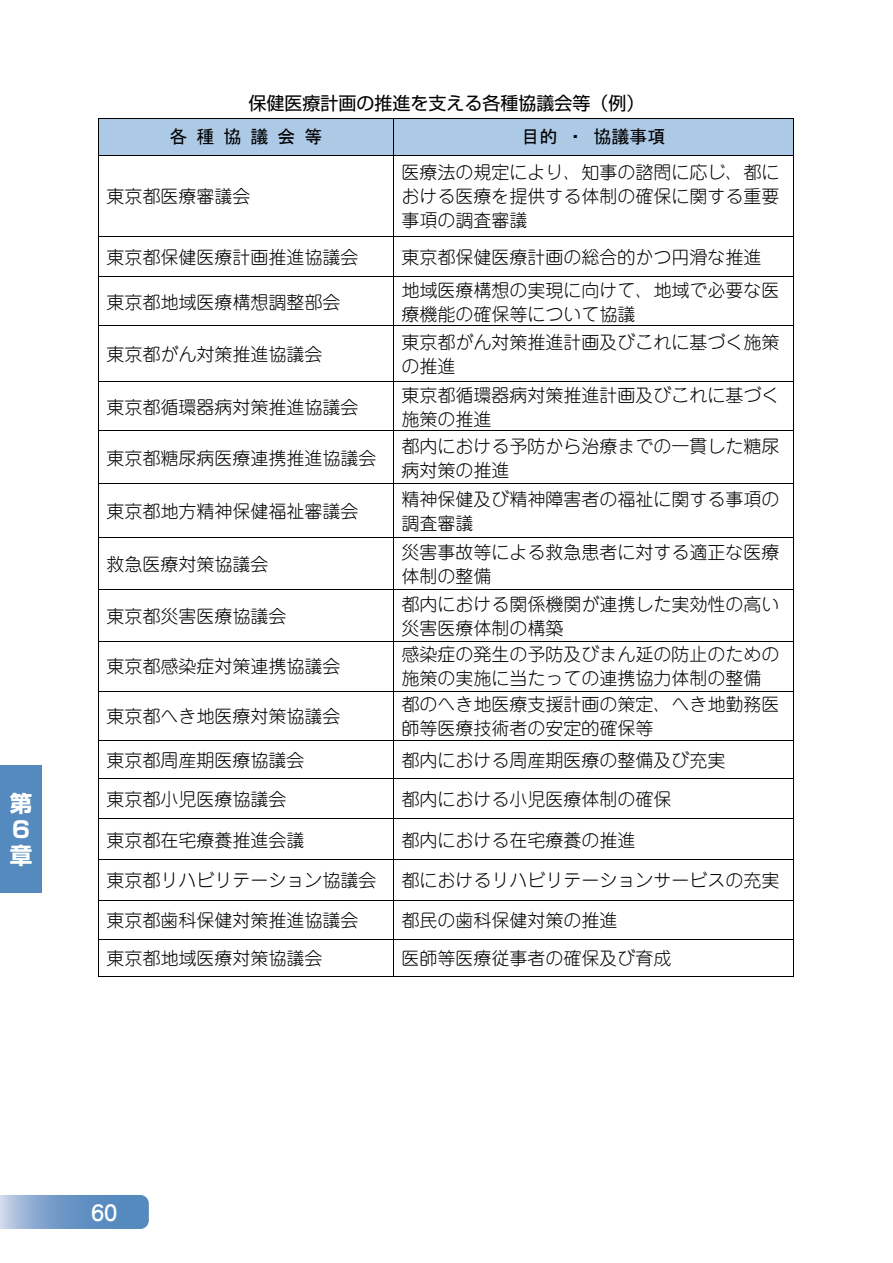
<style>
.page{position:relative;width:893px;height:1263px;background:#fff}
.page>*{position:absolute;margin:0;border:0;box-sizing:border-box;transform-origin:0 0}
.t1{font:700 22.5px/25.8px "Shin Go Pro";color:#fff}
.t2{font:500 21px "P Jun 34 Pro N";color:#fff}
.t3{font:300 18px/24px "P Jun 101 Pro N";color:#000}
.t4{font:18px "Shin Go Pro";color:#000}
.t5{font:18px "MS Gothic";letter-spacing:.5em;color:#000}
</style>
<div class="page">
<svg style="left:0;top:1195px;width:149px;height:34px"></svg>
<div style="left:0;top:766px;width:42px;height:127px;background:#558abf"></div>
<div style="left:99px;top:119px;width:294px;height:36px;background:#acc9e5"></div>
<div style="left:394px;top:119px;width:399px;height:36px;background:#acc9e5"></div>
<hr style="left:99px;top:118px;width:294px;height:1px;background:#000">
<hr style="left:394px;top:118px;width:399px;height:1px;background:#000">
<hr style="left:98px;top:119px;width:1px;height:36px;background:#000">
<hr style="left:393px;top:119px;width:1px;height:36px;background:#000">
<hr style="left:793px;top:119px;width:1px;height:36px;background:#000">
<hr style="left:99px;top:155px;width:294px;height:1px;background:#000">
<hr style="left:394px;top:155px;width:399px;height:1px;background:#000">
<hr style="left:98px;top:155px;width:1px;height:82px;background:#000">
<hr style="left:393px;top:155px;width:1px;height:82px;background:#000">
<hr style="left:793px;top:155px;width:1px;height:82px;background:#000">
<hr style="left:99px;top:237px;width:294px;height:1px;background:#000">
<hr style="left:394px;top:237px;width:399px;height:1px;background:#000">
<hr style="left:98px;top:237px;width:1px;height:40px;background:#000">
<hr style="left:393px;top:237px;width:1px;height:40px;background:#000">
<hr style="left:793px;top:237px;width:1px;height:40px;background:#000">
<hr style="left:99px;top:277px;width:294px;height:1px;background:#000">
<hr style="left:394px;top:277px;width:399px;height:1px;background:#000">
<hr style="left:98px;top:277px;width:1px;height:48px;background:#000">
<hr style="left:393px;top:277px;width:1px;height:48px;background:#000">
<hr style="left:793px;top:277px;width:1px;height:48px;background:#000">
<hr style="left:99px;top:325px;width:294px;height:1px;background:#000">
<hr style="left:394px;top:325px;width:399px;height:1px;background:#000">
<hr style="left:98px;top:326px;width:1px;height:56px;background:#000">
<hr style="left:393px;top:326px;width:1px;height:56px;background:#000">
<hr style="left:793px;top:326px;width:1px;height:56px;background:#000">
<hr style="left:99px;top:382px;width:294px;height:1px;background:#000">
<hr style="left:394px;top:382px;width:399px;height:1px;background:#000">
<hr style="left:98px;top:382px;width:1px;height:48px;background:#000">
<hr style="left:393px;top:382px;width:1px;height:48px;background:#000">
<hr style="left:793px;top:382px;width:1px;height:48px;background:#000">
<hr style="left:99px;top:430px;width:294px;height:1px;background:#000">
<hr style="left:394px;top:430px;width:399px;height:1px;background:#000">
<hr style="left:98px;top:431px;width:1px;height:53px;background:#000">
<hr style="left:393px;top:431px;width:1px;height:53px;background:#000">
<hr style="left:793px;top:431px;width:1px;height:53px;background:#000">
<hr style="left:99px;top:484px;width:294px;height:1px;background:#000">
<hr style="left:394px;top:484px;width:399px;height:1px;background:#000">
<hr style="left:98px;top:484px;width:1px;height:53px;background:#000">
<hr style="left:393px;top:484px;width:1px;height:53px;background:#000">
<hr style="left:793px;top:484px;width:1px;height:53px;background:#000">
<hr style="left:99px;top:537px;width:294px;height:1px;background:#000">
<hr style="left:394px;top:537px;width:399px;height:1px;background:#000">
<hr style="left:98px;top:538px;width:1px;height:52px;background:#000">
<hr style="left:393px;top:538px;width:1px;height:52px;background:#000">
<hr style="left:793px;top:538px;width:1px;height:52px;background:#000">
<hr style="left:99px;top:590px;width:294px;height:1px;background:#000">
<hr style="left:394px;top:590px;width:399px;height:1px;background:#000">
<hr style="left:98px;top:590px;width:1px;height:51px;background:#000">
<hr style="left:393px;top:590px;width:1px;height:51px;background:#000">
<hr style="left:793px;top:590px;width:1px;height:51px;background:#000">
<hr style="left:99px;top:641px;width:294px;height:1px;background:#000">
<hr style="left:394px;top:641px;width:399px;height:1px;background:#000">
<hr style="left:98px;top:641px;width:1px;height:50px;background:#000">
<hr style="left:393px;top:641px;width:1px;height:50px;background:#000">
<hr style="left:793px;top:641px;width:1px;height:50px;background:#000">
<hr style="left:99px;top:691px;width:294px;height:1px;background:#000">
<hr style="left:394px;top:691px;width:399px;height:1px;background:#000">
<hr style="left:98px;top:691px;width:1px;height:49px;background:#000">
<hr style="left:393px;top:691px;width:1px;height:49px;background:#000">
<hr style="left:793px;top:691px;width:1px;height:49px;background:#000">
<hr style="left:99px;top:740px;width:294px;height:1px;background:#000">
<hr style="left:394px;top:740px;width:399px;height:1px;background:#000">
<hr style="left:98px;top:741px;width:1px;height:37px;background:#000">
<hr style="left:393px;top:741px;width:1px;height:37px;background:#000">
<hr style="left:793px;top:741px;width:1px;height:37px;background:#000">
<hr style="left:99px;top:778px;width:294px;height:1px;background:#000">
<hr style="left:394px;top:778px;width:399px;height:1px;background:#000">
<hr style="left:98px;top:779px;width:1px;height:39px;background:#000">
<hr style="left:393px;top:779px;width:1px;height:39px;background:#000">
<hr style="left:793px;top:779px;width:1px;height:39px;background:#000">
<hr style="left:99px;top:818px;width:294px;height:1px;background:#000">
<hr style="left:394px;top:818px;width:399px;height:1px;background:#000">
<hr style="left:98px;top:819px;width:1px;height:40px;background:#000">
<hr style="left:393px;top:819px;width:1px;height:40px;background:#000">
<hr style="left:793px;top:819px;width:1px;height:40px;background:#000">
<hr style="left:99px;top:859px;width:294px;height:1px;background:#000">
<hr style="left:394px;top:859px;width:399px;height:1px;background:#000">
<hr style="left:98px;top:860px;width:1px;height:40px;background:#000">
<hr style="left:393px;top:860px;width:1px;height:40px;background:#000">
<hr style="left:793px;top:860px;width:1px;height:40px;background:#000">
<hr style="left:99px;top:900px;width:294px;height:1px;background:#000">
<hr style="left:394px;top:900px;width:399px;height:1px;background:#000">
<hr style="left:98px;top:900px;width:1px;height:39px;background:#000">
<hr style="left:393px;top:900px;width:1px;height:39px;background:#000">
<hr style="left:793px;top:900px;width:1px;height:39px;background:#000">
<hr style="left:99px;top:939px;width:294px;height:1px;background:#000">
<hr style="left:394px;top:939px;width:399px;height:1px;background:#000">
<hr style="left:98px;top:939px;width:1px;height:37px;background:#000">
<hr style="left:99px;top:976px;width:294px;height:1px;background:#000">
<hr style="left:393px;top:939px;width:1px;height:37px;background:#000">
<hr style="left:394px;top:976px;width:399px;height:1px;background:#000">
<hr style="left:793px;top:939px;width:1px;height:37px;background:#000">
<p class="t1" style="left:10px;top:788px;width:23px">第<br>６章</p>
<p class="t4" style="left:248px;top:89px;width:398px">保健医療計画の推進を支える各種協議会等（例）</p>
<p class="t5" style="left:169px;top:128px;width:154px">各種協議会等</p>
<p class="t5" style="left:521px;top:128px;width:145px">目的・協議事項</p>
<p class="t3" style="left:106px;top:183px;width:145px">東京都医療審議会</p>
<p class="t3" style="left:402px;top:159px;width:379px;text-align:justify">医療法の規定により、知事の諮問に応じ、都における医療を提供する体制の確保に関する重要事項の調査審議</p>
<p class="t3" style="left:106px;top:244px;width:253px">東京都保健医療計画推進協議会</p>
<p class="t3" style="left:402px;top:244px;width:361px">東京都保健医療計画の総合的かつ円滑な推進</p>
<p class="t3" style="left:106px;top:289px;width:235px">東京都地域医療構想調整部会</p>
<p class="t3" style="left:402px;top:277px;width:379px">地域医療構想の実現に向けて、地域で必要な医療機能の確保等について協議</p>
<p class="t3" style="left:106px;top:341px;width:217px">東京都がん対策推進協議会</p>
<p class="t3" style="left:106px;top:394px;width:253px">東京都循環器病対策推進協議会</p>
<p class="t3" style="left:106px;top:445px;width:271px">東京都糖尿病医療連携推進協議会</p>
<p class="t3" style="left:106px;top:498px;width:253px">東京都地方精神保健福祉審議会</p>
<p class="t3" style="left:106px;top:551px;width:163px">救急医療対策協議会</p>
<p class="t3" style="left:106px;top:603px;width:181px">東京都災害医療協議会</p>
<p class="t3" style="left:106px;top:653px;width:235px">東京都感染症対策連携協議会</p>
<p class="t3" style="left:402px;top:329px;width:379px">東京都がん対策推進計画及びこれに基づく施策の推進</p>
<p class="t3" style="left:402px;top:382px;width:379px">東京都循環器病対策推進計画及びこれに基づく施策の推進</p>
<p class="t3" style="left:402px;top:433px;width:379px">都内における予防から治療までの一貫した糖尿病対策の推進</p>
<p class="t3" style="left:402px;top:486px;width:379px">精神保健及び精神障害者の福祉に関する事項の調査審議</p>
<p class="t3" style="left:402px;top:539px;width:379px">災害事故等による救急患者に対する適正な医療体制の整備</p>
<p class="t3" style="left:402px;top:591px;width:379px">都内における関係機関が連携した実効性の高い災害医療体制の構築</p>
<p class="t3" style="left:402px;top:641px;width:379px">感染症の発生の予防及びまん延の防止のための施策の実施に当たっての連携協力体制の整備</p>
<p class="t3" style="left:106px;top:703px;width:235px">東京都へき地医療対策協議会</p>
<p class="t3" style="left:402px;top:691px;width:379px">都のへき地医療支援計画の策定、へき地勤務医師等医療技術者の安定的確保等</p>
<p class="t3" style="left:106px;top:747px;width:199px">東京都周産期医療協議会</p>
<p class="t3" style="left:402px;top:747px;width:325px">都内における周産期医療の整備及び充実</p>
<p class="t3" style="left:106px;top:786px;width:181px">東京都小児医療協議会</p>
<p class="t3" style="left:402px;top:786px;width:271px">都内における小児医療体制の確保</p>
<p class="t3" style="left:106px;top:827px;width:199px">東京都在宅療養推進会議</p>
<p class="t3" style="left:402px;top:827px;width:235px">都内における在宅療養の推進</p>
<p class="t3" style="left:106px;top:867px;width:271px">東京都リハビリテーション協議会</p>
<p class="t3" style="left:402px;top:867px;width:379px">都におけるリハビリテーションサービスの充実</p>
<p class="t3" style="left:106px;top:907px;width:253px">東京都歯科保健対策推進協議会</p>
<p class="t3" style="left:402px;top:907px;width:217px">都民の歯科保健対策の推進</p>
<p class="t3" style="left:106px;top:945px;width:217px">東京都地域医療対策協議会</p>
<p class="t3" style="left:402px;top:945px;width:271px">医師等医療従事者の確保及び育成</p>
<p class="t2" style="left:91px;top:1196px;width:28px">60</p>
</div>
